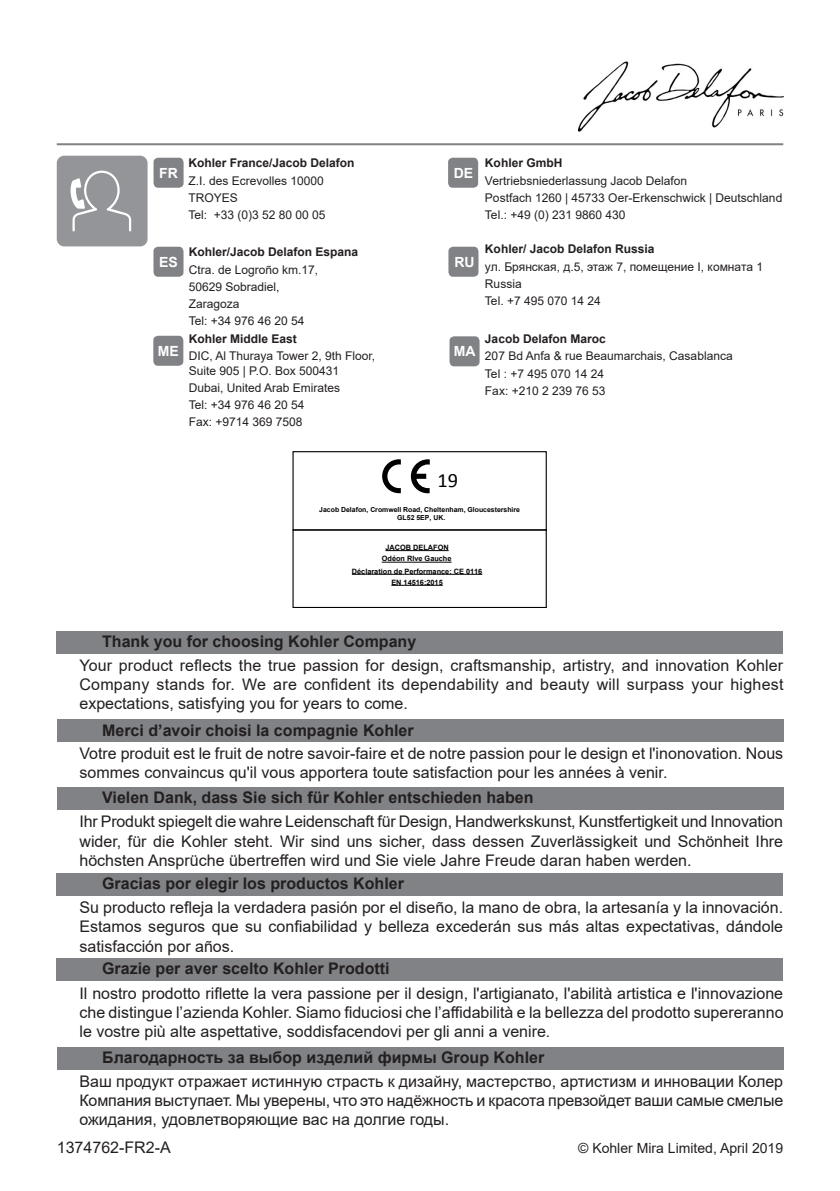
<style>
.page{position:relative;width:840px;height:1191px;background:#fff}
.page>*{position:absolute;margin:0;border:0;box-sizing:border-box;transform-origin:0 0}
.t1{font:20.4px "Calibri";color:#000}
.Body_Justify{font:16px/19.2px "Arial";color:#231f20;text-align:justify}
.a_b_c{font:700 16px "Arial";color:#231f20}
.t2{font:14px "Arial";color:#231f20}
.t3{font:700 14px "Arial";color:#fff}
.t4{font:12px/14.4px "Arial";color:#231f20}
.t5{font:700 12px "Arial";color:#231f20}
.t6{font:700 7.4px/11px "Arial";color:#000;text-align:center}
.t7{font:700 6.8px/8px "Arial";color:#000;text-align:center}
.t8{font:6.8px "Arial";color:#000}
</style>
<div class="page">
<img style="left:578px;top:61px;width:204px;height:71px">
<hr style="left:57px;top:143px;width:725px;height:2px;background:#808285">
<div style="left:57px;top:156px;width:90px;height:90px;background:#939598;border-radius:7px"></div>
<svg style="left:70px;top:171px;width:61px;height:60px"></svg>
<div style="left:447px;top:157px;width:32px;height:32px;background:#808285;border-radius:6px"></div>
<div style="left:446px;top:156px;width:34px;height:34px;border:2px solid #fff;border-radius:6px"></div>
<div style="left:152px;top:246px;width:32px;height:32px;background:#808285;border-radius:6px"></div>
<div style="left:151px;top:245px;width:34px;height:34px;border:2px solid #fff;border-radius:6px"></div>
<div style="left:447px;top:246px;width:32px;height:32px;background:#808285;border-radius:6px"></div>
<div style="left:446px;top:245px;width:34px;height:34px;border:2px solid #fff;border-radius:6px"></div>
<div style="left:152px;top:157px;width:32px;height:32px;background:#808285;border-radius:6px"></div>
<div style="left:151px;top:156px;width:34px;height:34px;border:2px solid #fff;border-radius:6px"></div>
<div style="left:152px;top:335px;width:32px;height:32px;background:#808285;border-radius:6px"></div>
<div style="left:151px;top:334px;width:34px;height:34px;border:2px solid #fff;border-radius:6px"></div>
<div style="left:448px;top:335px;width:32px;height:32px;background:#808285;border-radius:6px"></div>
<div style="left:447px;top:334px;width:34px;height:34px;border:2px solid #fff;border-radius:6px"></div>
<div style="left:57px;top:631px;width:725px;height:22px;background:#808285"></div>
<div style="left:57px;top:719px;width:725px;height:22px;background:#808285"></div>
<div style="left:57px;top:787px;width:725px;height:23px;background:#808285"></div>
<div style="left:57px;top:873px;width:725px;height:22px;background:#808285"></div>
<div style="left:57px;top:958px;width:725px;height:23px;background:#808285"></div>
<div style="left:57px;top:1046px;width:725px;height:23px;background:#808285"></div>
<div style="left:293px;top:529px;width:253px;height:78px;border:1px solid #000"></div>
<div style="left:293px;top:451px;width:253px;height:79px;border:1px solid #000"></div>
<svg style="left:351px;top:574px;width:131px;height:1px"></svg>
<hr style="left:391px;top:585px;width:51px;height:1px;background:#000">
<hr style="left:381px;top:562px;width:70px;height:1px;background:#000">
<svg style="left:410px;top:459px;width:19px;height:34px"></svg>
<svg style="left:382px;top:459px;width:18px;height:34px"></svg>
<hr style="left:385px;top:550px;width:63px;height:1px;background:#000">
<p class="t3" style="left:159px;top:163px;width:20px">FR</p>
<p class="t5" style="left:188px;top:155px;width:168px">Kohler France/Jacob Delafon</p>
<p class="t4" style="left:188px;top:173px;width:137px">Z.I. des Ecrevolles 10000</p>
<p class="t4" style="left:188px;top:190px;width:51px">TROYES</p>
<p class="t4" style="left:188px;top:208px;width:139px">Tel: +33 (0)3 52 80 00 05</p>
<p class="t3" style="left:453px;top:163px;width:21px">DE</p>
<p class="t5" style="left:484px;top:155px;width:79px">Kohler GmbH</p>
<p class="t4" style="left:484px;top:173px;width:204px">Vertriebsniederlassung Jacob Delafon</p>
<p class="t4" style="left:484px;top:190px;width:299px">Postfach 1260 | 45733 Oer-Erkenschwick | Deutschland</p>
<p class="t4" style="left:484px;top:208px;width:142px">Tel.: +49 (0) 231 9860 430</p>
<p class="t3" style="left:159px;top:252px;width:20px">ES</p>
<p class="t5" style="left:189px;top:244px;width:171px">Kohler/Jacob Delafon Espana</p>
<p class="t4" style="left:189px;top:262px;width:131px">Ctra. de Logroño km.17,</p>
<p class="t4" style="left:189px;top:279px;width:92px">50629 Sobradiel,</p>
<p class="t4" style="left:189px;top:296px;width:52px">Zaragoza</p>
<p class="t4" style="left:189px;top:314px;width:117px">Tel: +34 976 46 20 54</p>
<p class="t3" style="left:454px;top:252px;width:22px">RU</p>
<p class="t5" style="left:484px;top:241px;width:171px">Kohler/ Jacob Delafon Russia</p>
<p class="t4" style="left:484px;top:259px;width:279px">ул. Брянская, д.5, этаж 7, помещение I, комната 1</p>
<p class="t4" style="left:484px;top:276px;width:38px">Russia</p>
<p class="t4" style="left:484px;top:294px;width:117px">Tel. +7 495 070 14 24</p>
<p class="t3" style="left:158px;top:341px;width:22px">ME</p>
<p class="t5" style="left:189px;top:330px;width:110px">Kohler Middle East</p>
<p class="t4" style="left:189px;top:349px;width:188px">DIC, Al Thuraya Tower 2, 9th Floor,<br>Suite 905 | P.O. Box 500431</p>
<p class="t4" style="left:189px;top:380px;width:153px">Dubai, United Arab Emirates</p>
<p class="t4" style="left:189px;top:398px;width:117px">Tel: +34 976 46 20 54</p>
<p class="t4" style="left:189px;top:415px;width:115px">Fax: +9714 369 7508</p>
<p class="t3" style="left:453px;top:342px;width:23px">MA</p>
<p class="t5" style="left:484px;top:330px;width:122px">Jacob Delafon Maroc</p>
<p class="t4" style="left:484px;top:349px;width:249px">207 Bd Anfa &amp; rue Beaumarchais, Casablanca</p>
<p class="t4" style="left:484px;top:366px;width:121px">Tel : +7 495 070 14 24</p>
<p class="t4" style="left:484px;top:383px;width:122px">Fax: +210 2 239 76 53</p>
<p class="t1" style="left:437px;top:467px;width:22px">19</p>
<p class="t7" style="left:319px;top:506px;width:202px">Jacob Delafon, Cromwell Road, Cheltenham, Gloucestershire<br>GL52 5EP, UK.</p>
<p class="t8" style="left:424px;top:504px;width:3px">,</p>
<p class="t6" style="left:385px;top:542px;width:65px">JACOB DELAFON</p>
<p class="t6" style="left:381px;top:553px;width:71px">Odéon RIve Gauche</p>
<p class="t6" style="left:351px;top:565px;width:132px">Déclaration de Performance: CE 0116<br>EN 14516:2015</p>
<p class="a_b_c" style="left:102px;top:630px;width:315px">Thank you for choosing Kohler Company</p>
<p class="Body_Justify" style="left:79px;top:655px;width:705px">Your product reflects the true passion for design, craftsmanship, artistry, and innovation Kohler Company stands for. We are confident its dependability and beauty will surpass your highest expectations, satisfying you for years to come.</p>
<p class="a_b_c" style="left:102px;top:719px;width:313px">Merci d’avoir choisi la compagnie Kohler</p>
<p class="Body_Justify" style="left:79px;top:743px;width:704px">Votre produit est le fruit de notre savoir-faire et de notre passion pour le design et l'inonovation. Nous sommes convaincus qu'il vous apportera toute satisfaction pour les années à venir.</p>
<p class="a_b_c" style="left:102px;top:786px;width:432px">Vielen Dank, dass Sie sich für Kohler entschieden haben</p>
<p class="Body_Justify" style="left:79px;top:812px;width:704px">Ihr Produkt spiegelt die wahre Leidenschaft für Design, Handwerkskunst, Kunstfertigkeit und Innovation wider, für die Kohler steht. Wir sind uns sicher, dass dessen Zuverlässigkeit und Schönheit Ihre höchsten Ansprüche übertreffen wird und Sie viele Jahre Freude daran haben werden.</p>
<p class="a_b_c" style="left:102px;top:872px;width:303px">Gracias por elegir los productos Kohler</p>
<p class="Body_Justify" style="left:79px;top:897px;width:704px">Su producto refleja la verdadera pasión por el diseño, la mano de obra, la artesanía y la innovación.<br>Estamos seguros que su confiabilidad y belleza excederán sus más altas expectativas, dándole satisfacción por años.</p>
<p class="Body_Justify" style="left:79px;top:983px;width:705px">Il nostro prodotto riflette la vera passione per il design, l'artigianato, l'abilità artistica e l'innovazione che distingue l’azienda Kohler. Siamo fiduciosi che l’affidabilità e la bellezza del prodotto supereranno le vostre più alte aspettative, soddisfacendovi per gli anni a venire.</p>
<p class="a_b_c" style="left:102px;top:957px;width:289px">Grazie per aver scelto Kohler Prodotti</p>
<p class="a_b_c" style="left:102px;top:1045px;width:443px">Благодарность за выбор изделий фирмы Group Kohler</p>
<p class="Body_Justify" style="left:79px;top:1071px;width:705px">Ваш продукт отражает истинную страсть к дизайну, мастерство, артистизм и инновации Колер Компания выступает. Мы уверены, что это надёжность и красота превзойдет ваши самые смелые ожидания, удовлетворяющие вас на долгие годы.</p>
<p class="Body_Justify" style="left:57px;top:1137px;width:115px">1374762-FR2-A</p>
<p class="t2" style="left:577px;top:1138px;width:206px">© Kohler Mira Limited, April 2019</p>
</div>
